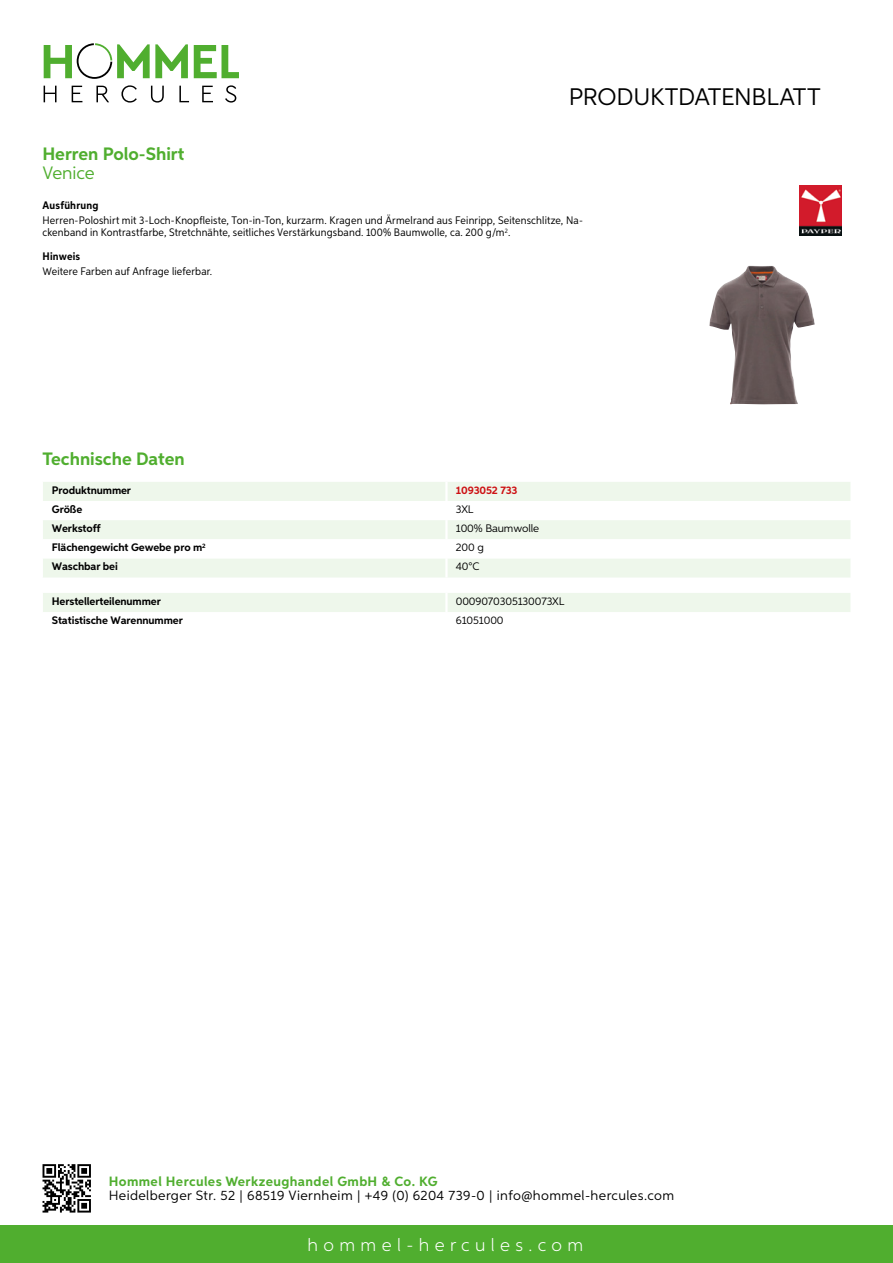
<style>
.page{position:relative;width:893px;height:1263px;background:#fff}
.page>*{position:absolute;margin:0;border:0;box-sizing:border-box;transform-origin:0 0}
.t1{font:24px "Aspira";letter-spacing:-.01em;color:#000}
.t2{font:700 18px "Aspira";color:#50ae2f}
.t3{font:300 18px "Aspira";letter-spacing:.3em;color:#fff}
.t4{font:18px "Aspira";color:#50ae2f}
.t5{font:13.5px "Aspira";letter-spacing:.03em;color:#000}
.t6{font:700 13.5px "Aspira";letter-spacing:.03em;color:#50ae2f}
.t7{font:10.95px/12px "Aspira Nar";letter-spacing:.015em;color:#000}
.t8{font:700 10.95px "Aspira";letter-spacing:-.01em;color:#000}
.t9{font:10.95px "Aspira";letter-spacing:-.01em;color:#000}
.t10{font:700 10.95px "Aspira Nar";letter-spacing:.02em;color:#000}
.t11{font:700 10.95px "Aspira";letter-spacing:-.01em;color:#cd1013}
</style>
<div class="page">
<div style="left:0;top:1226px;width:893px;height:37px;background:#50ae2f"></div>
<svg style="left:43px;top:1164px;width:48px;height:48px"></svg>
<svg style="left:194px;top:45px;width:45px;height:33px"></svg>
<svg style="left:44px;top:43px;width:144px;height:36px"></svg>
<svg style="left:44px;top:86px;width:13px;height:16px"></svg>
<svg style="left:72px;top:86px;width:10px;height:16px"></svg>
<svg style="left:96px;top:86px;width:13px;height:16px"></svg>
<svg style="left:121px;top:85px;width:16px;height:18px"></svg>
<svg style="left:151px;top:86px;width:13px;height:17px"></svg>
<svg style="left:179px;top:86px;width:10px;height:16px"></svg>
<svg style="left:202px;top:86px;width:11px;height:16px"></svg>
<svg style="left:225px;top:85px;width:11px;height:18px"></svg>
<div style="left:43px;top:482px;width:807px;height:95px;background:#eef7eb"></div>
<svg style="left:43px;top:501px;width:807px;height:57px"></svg>
<hr style="left:445px;top:482px;width:3px;height:19px;background:#fff">
<hr style="left:445px;top:501px;width:3px;height:19px;background:#fff">
<hr style="left:445px;top:520px;width:3px;height:19px;background:#fff">
<hr style="left:445px;top:539px;width:3px;height:19px;background:#fff">
<hr style="left:445px;top:558px;width:3px;height:19px;background:#fff">
<div style="left:43px;top:593px;width:807px;height:19px;background:#eef7eb"></div>
<img style="left:709px;top:266px;width:106px;height:138px">
<img style="left:800px;top:185px;width:42px;height:50px">
<h1 class="t1" style="left:569px;top:82px;width:253px">Produktdatenblatt</h1>
<h2 class="t2" style="left:43px;top:142px;width:143px">Herren Polo-Shirt</h2>
<h2 class="t4" style="left:43px;top:162px;width:54px">Venice</h2>
<p class="t10" style="left:43px;top:199px;width:58px">Ausführung</p>
<p class="t7" style="left:43px;top:214px;width:542px">Herren-Poloshirt mit 3-Loch-Knopfleiste, Ton-in-Ton, kurzarm. Kragen und Ärmelrand aus Feinripp, Seitenschlitze, Na&shy;ckenband in Kontrastfarbe, Stretchnähte, seitliches Verstärkungsband. 100% Baumwolle, ca. 200 g/m<sup>2</sup>.</p>
<p class="t10" style="left:43px;top:249px;width:39px">Hinweis</p>
<p class="t7" style="left:43px;top:265px;width:171px">Weitere Farben auf Anfrage lieferbar.</p>
<h2 class="t2" style="left:43px;top:448px;width:144px">Technische Daten</h2>
<p class="t8" style="left:52px;top:483px;width:81px">Produktnummer</p>
<p class="t11" style="left:456px;top:483px;width:63px">1093052 733</p>
<p class="t8" style="left:52px;top:502px;width:32px">Größe</p>
<p class="t9" style="left:456px;top:502px;width:18px">3XL</p>
<p class="t8" style="left:52px;top:521px;width:50px">Werkstoff</p>
<p class="t9" style="left:456px;top:522px;width:85px">100% Baumwolle</p>
<p class="t8" style="left:52px;top:541px;width:155px">Flächengewicht Gewebe pro m<sup>2</sup></p>
<p class="t9" style="left:456px;top:541px;width:30px">200 g</p>
<p class="t8" style="left:52px;top:560px;width:68px">Waschbar bei</p>
<p class="t9" style="left:456px;top:560px;width:25px">40°C</p>
<p class="t8" style="left:52px;top:594px;width:111px">Herstellerteilenummer</p>
<p class="t9" style="left:456px;top:594px;width:109px">0009070305130073XL</p>
<p class="t8" style="left:52px;top:613px;width:132px">Statistische Warennummer</p>
<p class="t9" style="left:456px;top:613px;width:49px">61051000</p>
<p class="t6" style="left:109px;top:1172px;width:330px">Hommel Hercules Werkzeughandel GmbH &amp; Co. KG</p>
<p class="t5" style="left:109px;top:1187px;width:567px">Heidelberger Str. 52 | 68519 Viernheim | +49 (0) 6204 739-0 | info@hommel-hercules.com</p>
<h2 class="t3" style="left:307px;top:1234px;width:277px">hommel-hercules.com</h2>
</div>
